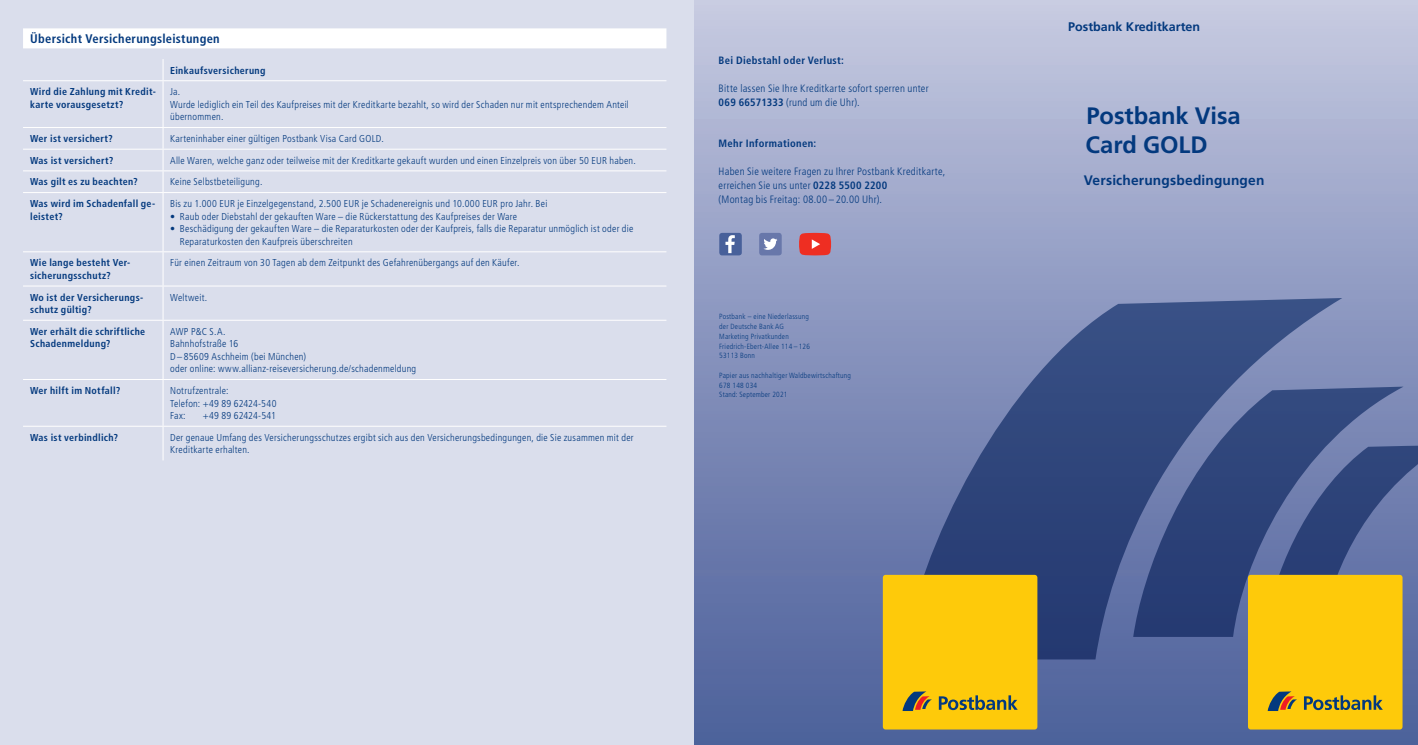
<style>
.page{position:relative;width:1418px;height:745px;background:#fff}
.page>*{position:absolute;margin:0;border:0;box-sizing:border-box;transform-origin:0 0}
.t1{font:700 23.75px/28.8px "Frutiger LT Std";letter-spacing:-.005em;color:#03397e}
.t2{font:700 13.75px "Frutiger LT Std";letter-spacing:.01em;color:#03397e}
.t3{font:700 condensed 12.5px "Frutiger LT Std";letter-spacing:.025em;color:#03397e}
.t4{font:700 12.5px "Frutiger LT Std";color:#03397e}
.t5{font:300 condensed 10.62px/13.9px "Frutiger LT Std";letter-spacing:.02em;color:#03397e}
.t6{font:700 condensed 10.62px "Frutiger LT Std";letter-spacing:.03em;color:#03397e}
.t7{font:300 condensed 10px/12.5px "Frutiger LT Std";letter-spacing:.025em;color:#03397e}
.t8{font:700 condensed 10px/12.5px "Frutiger LT Std";letter-spacing:.03em;color:#03397e}
.t9{font:300 condensed 10px "Frutiger LT Std";letter-spacing:.005em;color:#03397e}
.t10{font:300 condensed 7.5px/9.8px "Frutiger LT Std";letter-spacing:.03em;color:#03397e}
.s1{font-weight:700}
</style>
<div class="page">
<div style="left:0;top:0;width:694px;height:744px;background:#dadeec"></div>
<svg style="left:163px;top:59px;width:1px;height:21px"></svg>
<hr style="left:23px;top:80px;width:140px;height:1px;background:#fff">
<hr style="left:163px;top:80px;width:503px;height:1px;background:#fff">
<hr style="left:163px;top:81px;width:1px;height:46px;background:#fff">
<hr style="left:23px;top:127px;width:140px;height:1px;background:#fff">
<hr style="left:163px;top:127px;width:503px;height:1px;background:#fff">
<hr style="left:23px;top:149px;width:140px;height:1px;background:#fff">
<hr style="left:163px;top:149px;width:503px;height:1px;background:#fff">
<hr style="left:23px;top:170px;width:140px;height:1px;background:#fff">
<hr style="left:163px;top:170px;width:503px;height:1px;background:#fff">
<svg style="left:163px;top:128px;width:1px;height:64px"></svg>
<hr style="left:23px;top:192px;width:140px;height:1px;background:#fff">
<hr style="left:163px;top:192px;width:503px;height:1px;background:#fff">
<hr style="left:163px;top:193px;width:1px;height:58px;background:#fff">
<hr style="left:23px;top:251px;width:140px;height:1px;background:#fff">
<hr style="left:163px;top:251px;width:503px;height:1px;background:#fff">
<hr style="left:163px;top:252px;width:1px;height:33px;background:#fff">
<hr style="left:23px;top:285px;width:140px;height:1px;background:#fff">
<hr style="left:163px;top:285px;width:503px;height:1px;background:#fff">
<hr style="left:163px;top:286px;width:1px;height:33px;background:#fff">
<hr style="left:23px;top:319px;width:140px;height:1px;background:#fff">
<hr style="left:163px;top:319px;width:503px;height:1px;background:#fff">
<hr style="left:163px;top:320px;width:1px;height:59px;background:#fff">
<hr style="left:23px;top:379px;width:140px;height:1px;background:#fff">
<hr style="left:163px;top:379px;width:503px;height:1px;background:#fff">
<hr style="left:163px;top:379px;width:1px;height:46px;background:#fff">
<hr style="left:23px;top:425px;width:140px;height:1px;background:#fff">
<hr style="left:163px;top:425px;width:503px;height:1px;background:#fff">
<hr style="left:163px;top:426px;width:1px;height:34px;background:#fff">
<div style="left:23px;top:28px;width:643px;height:20px;background:#fff"></div>
<div style="left:694px;top:0;width:723px;height:744px;background:linear-gradient(to bottom,#c3c7df,#495d98)"></div>
<svg style="left:902px;top:298px;width:515px;height:361px;background:#4d6092"></svg>
<div style="left:882px;top:574px;width:155px;height:155px;background:#feca0a;border-radius:3px"></div>
<div style="left:1247px;top:574px;width:155px;height:155px;background:#feca0a;border-radius:3px"></div>
<svg style="left:1304px;top:695px;width:78px;height:14px"></svg>
<svg style="left:1267px;top:691px;width:29px;height:19px"></svg>
<svg style="left:938px;top:695px;width:79px;height:14px"></svg>
<svg style="left:902px;top:691px;width:29px;height:19px"></svg>
<div style="left:759px;top:233px;width:22px;height:22px;background:#6877aa;border-radius:3px"></div>
<svg style="left:763px;top:238px;width:14px;height:12px"></svg>
<div style="left:719px;top:233px;width:22px;height:22px;background:#48609a;border-radius:3px"></div>
<svg style="left:725px;top:235px;width:9px;height:18px"></svg>
<svg style="left:799px;top:233px;width:32px;height:22px"></svg>
<p class="t3" style="left:30px;top:31px;width:191px">Übersicht Versicherungsleistungen</p>
<p class="t8" style="left:170px;top:64px;width:97px">Einkaufsversicherung</p>
<p class="t8" style="left:30px;top:86px;width:127px">Wird die Zahlung mit Kredit&shy;karte vorausgesetzt?</p>
<p class="t7" style="left:170px;top:86px;width:460px">Ja.<br>Wurde lediglich ein Teil des Kaufpreises mit der Kreditkarte bezahlt, so wird der Schaden nur mit entsprechendem Anteil übernommen.</p>
<p class="t8" style="left:30px;top:132px;width:84px">Wer ist versichert?</p>
<p class="t7" style="left:170px;top:132px;width:215px">Karteninhaber einer gültigen Postbank Visa Card GOLD.</p>
<p class="t8" style="left:30px;top:154px;width:85px">Was ist versichert?</p>
<p class="t7" style="left:170px;top:154px;width:467px">Alle Waren, welche ganz oder teilweise mit der Kreditkarte gekauft wurden und einen Einzelpreis von über 50 EUR haben.</p>
<p class="t8" style="left:30px;top:176px;width:109px">Was gilt es zu beachten?</p>
<p class="t7" style="left:170px;top:176px;width:94px">Keine Selbstbeteiligung.</p>
<p class="t8" style="left:30px;top:197px;width:127px">Was wird im Schadenfall ge&shy;leistet?</p>
<p class="t7" style="left:170px;top:197px;width:379px">Bis zu 1.000 EUR je Einzelgegenstand, 2.500 EUR je Schadenereignis und 10.000 EUR pro Jahr. Bei</p>
<p class="t7" style="left:170px;top:210px;width:348px">• Raub oder Diebstahl der gekauften Ware – die Rückerstattung des Kaufpreises der Ware</p>
<p class="t7" style="left:180px;top:222px;width:455px;text-indent:-10px">• Beschädigung der gekauften Ware – die Reparaturkosten oder der Kaufpreis, falls die Reparatur unmöglich ist oder die<br>Reparaturkosten den Kaufpreis überschreiten</p>
<p class="t8" style="left:30px;top:256px;width:102px">Wie lange besteht Ver&shy;sicherungsschutz?</p>
<p class="t7" style="left:170px;top:257px;width:351px">Für einen Zeitraum von 30 Tagen ab dem Zeitpunkt des Gefahrenübergangs auf den Käufer.</p>
<p class="t8" style="left:30px;top:291px;width:114px">Wo ist der Versicherungs&shy;schutz gültig?</p>
<p class="t7" style="left:170px;top:291px;width:39px">Weltweit.</p>
<p class="t8" style="left:30px;top:325px;width:117px">Wer erhält die schriftliche<br>Schadenmeldung?</p>
<p class="t7" style="left:170px;top:325px;width:248px">AWP P&amp;C S.A.<br>Bahnhofstraße 16<br>D – 85609 Aschheim (bei München)<br>oder online: www.allianz-reiseversicherung.de/schadenmeldung</p>
<p class="t8" style="left:30px;top:384px;width:92px">Wer hilft im Notfall?</p>
<p class="t7" style="left:170px;top:384px;width:108px">Notrufzentrale:<br>Telefon: +49 89 62424-540<br>Fax:</p>
<p class="t9" style="left:203px;top:409px;width:75px">+49 89 62424-541</p>
<p class="t8" style="left:30px;top:431px;width:90px">Was ist verbindlich?</p>
<p class="t7" style="left:170px;top:431px;width:465px">Der genaue Umfang des Versicherungsschutzes ergibt sich aus den Versicherungsbedingungen, die Sie zusammen mit der<br>Kreditkarte erhalten.</p>
<p class="t6" style="left:718px;top:54px;width:127px">Bei Diebstahl oder Verlust:</p>
<p class="t5" style="left:718px;top:81px;width:211px">Bitte lassen Sie Ihre Kreditkarte sofort sperren unter<br><span class="s1">069 66571333</span> (rund um die Uhr).</p>
<p class="t6" style="left:718px;top:137px;width:99px">Mehr Informationen:</p>
<p class="t5" style="left:718px;top:164px;width:228px">Haben Sie weitere Fragen zu Ihrer Postbank Kreditkarte, erreichen Sie uns unter <span class="s1">0228 5500 2200<br></span>(Montag bis Freitag: 08.00 – 20.00 Uhr).</p>
<p class="t10" style="left:719px;top:311px;width:92px">Postbank – eine Niederlassung der Deutsche Bank AG<br>Marketing Privatkunden<br>Friedrich-Ebert-Allee 114 – 126<br>53113 Bonn</p>
<p class="t10" style="left:719px;top:370px;width:133px">Papier aus nachhaltiger Waldbewirtschaftung<br>678 148 034<br>Stand: September 2021</p>
<p class="t4" style="left:1068px;top:19px;width:133px">Postbank Kreditkarten</p>
<h1 class="t1" style="left:1085px;top:102px;width:157px">Postbank Visa<br>Card GOLD</h1>
<h2 class="t2" style="left:1083px;top:172px;width:182px">Versicherungsbedingungen</h2>
</div>
